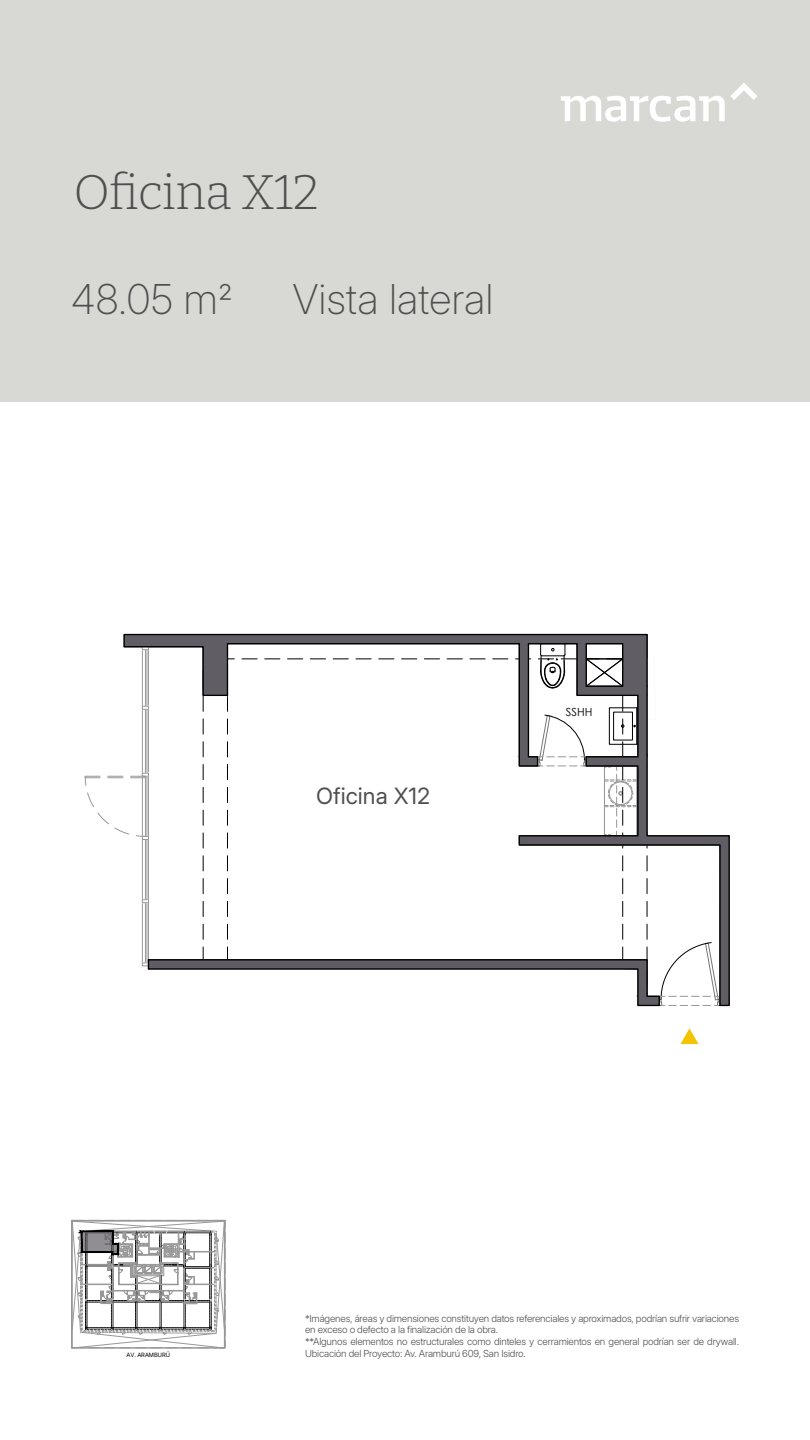
<style>
.page{position:relative;width:810px;height:1440px;background:#fff}
.page>*{position:absolute;margin:0;border:0;box-sizing:border-box;transform-origin:0 0}
.t1{font:100 48.75px "Bitter";letter-spacing:-.01em;color:#4f4f4f}
.t2{font:200 41.25px "Inter 24 pt";color:#4f4f4f}
.t3{font:22.5px "Inter 24 pt";color:#4f4f4f}
.t4{font:11.25px "Century Gothic";color:#000}
.t5{font:300 9.75px/11.7px "Inter 24 pt";letter-spacing:-.02em;color:#4f4f4f}
.t6{font:5.85px "Inter 24 pt";color:#000}
.t7{font:5.85px "Arial";color:#000}
</style>
<div class="page">
<div style="left:0;top:0;width:810px;height:401px;background:#d8d8d5"></div>
<svg style="left:561px;top:83px;width:196px;height:39px"></svg>
<svg style="left:71px;top:1219px;width:155px;height:130px"></svg>
<svg style="left:123px;top:633px;width:607px;height:374px"></svg>
<svg style="left:680px;top:1028px;width:19px;height:16px"></svg>
<div style="left:287px;top:775px;width:173px;height:44px;background:#fff"></div>
<h1 class="t1" style="left:73px;top:161px;width:247px">Oficina X12</h1>
<h2 class="t2" style="left:71px;top:269px;width:163px">48.05 m2</h2>
<h2 class="t2" style="left:292px;top:269px;width:203px">Vista lateral</h2>
<h3 class="t3" style="left:316px;top:779px;width:116px">Oficina X12</h3>
<p class="t4" style="left:328px;top:795px;width:69px">OFICINA 312</p>
<p class="t4" style="left:566px;top:704px;width:28px">SSHH</p>
<p class="t6" style="left:126px;top:1351px;width:45px">AV. ARAMBURÚ</p>
<p class="t7" style="left:125px;top:1351px;width:21px">AV. AR</p>
<p class="t7" style="left:153px;top:1351px;width:5px">B</p>
<p class="t5" style="left:305px;top:1312px;width:436px">*Imágenes, áreas y dimensiones constituyen datos referenciales y aproximados, podrían sufrir variaciones en exceso o defecto a la finalización de la obra.<br>**Algunos elementos no estructurales como dinteles y cerramientos en general podrían ser de drywall.<br>Ubicación del Proyecto: Av. Aramburú 609, San Isidro.</p>
</div>
